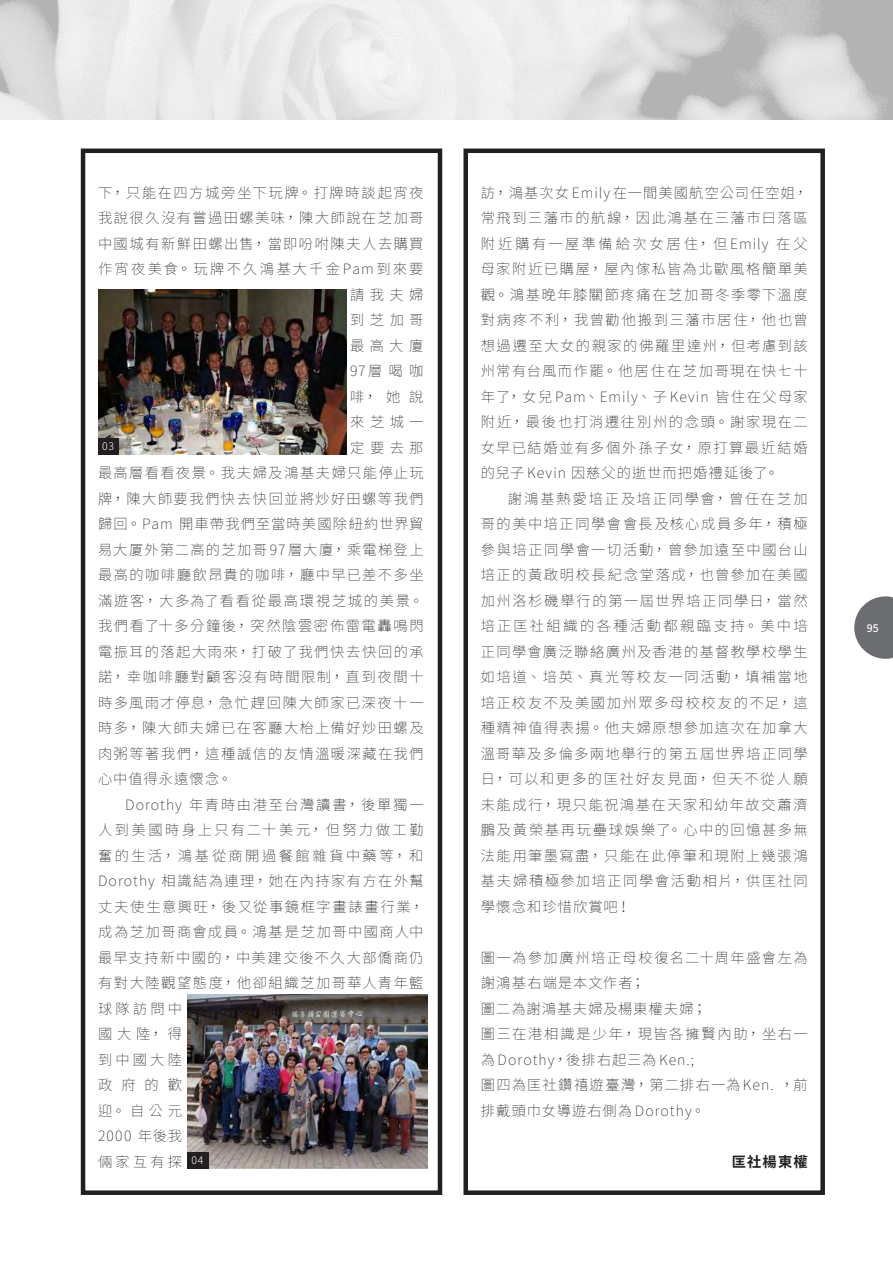
<style>
.page{position:relative;width:893px;height:1263px;background:#fff}
.page>*{position:absolute;margin:0;border:0;box-sizing:border-box;transform-origin:0 0}
.內文__首2次0{font:200 14.25px/25.5px "Source Han Sans TW";letter-spacing:.11em;color:#231f20;text-align:justify}
.內文_no_indent{font:200 14.25px/25.5px "Source Han Sans TW";letter-spacing:.085em;color:#231f20}
.內文__首2次0-2{font:200 14.25px "Source Han Sans TW";letter-spacing:.08em;color:#231f20}
.內文__首2次0-3{font:200 14.25px "Source Han Sans TW";letter-spacing:.085em;color:#231f20}
.內文__首2次0-4{font:200 14.25px "Source Han Sans TW";letter-spacing:.16em;color:#231f20}
.內文__首2次0-5{font:200 14.25px "Source Han Sans TW";letter-spacing:.07em;color:#231f20}
.內文_Right_Justify{font:700 14.25px "Noto Sans CJ Ktc";letter-spacing:.085em;color:#231f20}
.t1{font:300 10.5px "Source Han Sans TW";color:#fff}
.t2{font:500 10.5px "Source Han Sans TW";color:#fff}
</style>
<div class="page">
<img style="left:0;top:0;width:893px;height:119px">
<svg style="left:854px;top:596px;width:39px;height:63px"></svg>
<div style="left:81px;top:149px;width:361px;height:1046px;border:4px solid #231f20"></div>
<div style="left:463px;top:149px;width:362px;height:1046px;border:4px solid #231f20"></div>
<img style="left:98px;top:289px;width:248px;height:166px">
<img style="left:187px;top:994px;width:241px;height:175px">
<div style="left:98px;top:438px;width:20px;height:16px;background:#231f20"></div>
<div style="left:187px;top:1152px;width:21px;height:17px;background:#231f20"></div>
<p class="內文__首2次0" style="left:98px;top:180px;width:327px">下，只能在四方城旁坐下玩牌。打牌時談起宵夜</p>
<p class="內文__首2次0" style="left:98px;top:206px;width:327px">我說很久沒有嘗過田螺美味，陳大師說在芝加哥</p>
<p class="內文__首2次0" style="left:98px;top:231px;width:327px">中國城有新鮮田螺出售，當即吩咐陳夫人去購買</p>
<p class="內文__首2次0-4" style="left:98px;top:261px;width:327px">作宵夜美食。玩牌不久鴻基大千金Pam到來要</p>
<p class="內文__首2次0" style="left:350px;top:282px;width:75px">請我夫婦</p>
<p class="內文__首2次0" style="left:350px;top:308px;width:75px">到芝加哥</p>
<p class="內文__首2次0" style="left:350px;top:333px;width:75px">最高大廈</p>
<p class="內文__首2次0" style="left:350px;top:359px;width:75px">97層喝咖</p>
<p class="內文__首2次0" style="left:350px;top:384px;width:75px">啡，她說</p>
<p class="內文__首2次0" style="left:350px;top:410px;width:75px">來芝城一</p>
<p class="內文__首2次0" style="left:350px;top:435px;width:75px">定要去那</p>
<p class="內文__首2次0" style="left:98px;top:461px;width:327px">最高層看看夜景。我夫婦及鴻基夫婦只能停止玩</p>
<p class="內文__首2次0" style="left:98px;top:486px;width:327px">牌，陳大師要我們快去快回並將炒好田螺等我們</p>
<p class="內文__首2次0-2" style="left:98px;top:516px;width:327px">歸回。Pam 開車帶我們至當時美國除紐約世界貿</p>
<p class="內文__首2次0-3" style="left:98px;top:541px;width:327px">易大厦外第二高的芝加哥 97層大廈，乘電梯登上</p>
<p class="內文__首2次0" style="left:98px;top:563px;width:327px">最高的咖啡廳飲昂貴的咖啡，廳中早已差不多坐</p>
<p class="內文__首2次0" style="left:98px;top:588px;width:327px">滿遊客，大多為了看看從最高環視芝城的美景。</p>
<p class="內文__首2次0" style="left:98px;top:614px;width:327px">我們看了十多分鐘後，突然陰雲密佈雷電轟鳴閃</p>
<p class="內文__首2次0" style="left:98px;top:639px;width:327px">電振耳的落起大雨來，打破了我們快去快回的承</p>
<p class="內文__首2次0" style="left:98px;top:664px;width:327px">諾，幸咖啡廳對顧客沒有時間限制，直到夜間十</p>
<p class="內文__首2次0" style="left:98px;top:690px;width:327px">時多風雨才停息，急忙趕回陳大師家已深夜十一</p>
<p class="內文__首2次0" style="left:98px;top:715px;width:327px">時多，陳大師夫婦已在客廳大枱上備好炒田螺及</p>
<p class="內文__首2次0" style="left:98px;top:741px;width:327px">肉粥等著我們，這種誠信的友情溫暖深藏在我們</p>
<p class="內文__首2次0-5" style="left:98px;top:771px;width:136px">心中值得永遠懷念。</p>
<p class="內文__首2次0" style="left:98px;top:792px;width:327px;text-align:left;text-indent:27px">Dorothy 年青時由港至台灣讀書，後單獨一人到美國時身上只有二十美元，但努力做工勤奮的生活，鴻基從商開過餐館雜貨中藥等，和<br>Dorothy 相識結為連理，她在內持家有方在外幫丈夫使生意興旺，後又從事鏡框字畫諘畫行業，成為芝加哥商會成員。鴻基是芝加哥中國商人中最早支持新中國的，中美建交後不久大部僑商仍有對大陸觀望態度，他卻組織芝加哥華人青年籃球隊訪問中<br>國大陸，得<br>到中國大陸<br>政府的歡<br>迎。自公元<br>2000 年後我<br>倆家互有探</p>
<p class="t1" style="left:102px;top:440px;width:13px">03</p>
<p class="t1" style="left:191px;top:1154px;width:14px">04</p>
<p class="內文__首2次0" style="left:481px;top:180px;width:328px">訪，鴻基次女 Emily 在一間美國航空公司任空姐，常飛到三藩市的航線，因此鴻基在三藩市曰落區附近購有一屋準備給次女居住，但Emily 在父母家附近已購屋，屋內傢私皆為北歐風格簡單美觀。鴻基晚年膝關節疼痛在芝加哥冬季零下溫度對病疼不利，我曾勸他搬到三藩市居住，他也曾想過遷至大女的親家的佛羅里達州，但考慮到該州常有台風而作罷。他居住在芝加哥現在快七十年了，女兒Pam、Emily、子 Kevin 皆住在父母家附近，最後也打消遷往別州的念頭。謝家現在二女早已結婚並有多個外孫子女，原打算最近結婚的兒子 Kevin 因慈父的逝世而把婚禮延後了。</p>
<p class="內文__首2次0" style="left:481px;top:486px;width:328px;text-indent:27px">謝鴻基熱愛培正及培正同學會，曾任在芝加哥的美中培正同學會會長及核心成員多年，積極參與培正同學會一切活動，曾參加遠至中國台山培正的黃啟明校長紀念堂落成，也曾參加在美國加州洛杉磯舉行的第一屆世界培正同學日，當然培正匡社組織的各種活動都親臨支持。美中培正同學會廣泛聯絡廣州及香港的基督教學校學生如培道、培英、真光等校友一同活動，填補當地培正校友不及美國加州眾多母校校友的不足，這種精神值得表揚。他夫婦原想參加這次在加拿大溫哥華及多倫多兩地舉行的第五屆世界培正同學日，可以和更多的匡社好友見面，但天不從人願未能成行，現只能祝鴻基在天家和幼年故交蕭濟鵬及黃榮基再玩壘球娛樂了。心中的回憶甚多無法能用筆墨寫盡，只能在此停筆和現附上幾張鴻基夫婦積極參加培正同學會活動相片，供匡社同學懷念和珍惜欣賞吧！</p>
<p class="內文_no_indent" style="left:481px;top:945px;width:328px">圖一為參加廣州培正母校復名二十周年盛會左為謝鴻基右端是本文作者；</p>
<p class="內文_no_indent" style="left:481px;top:996px;width:228px">圖二為謝鴻基夫婦及楊東權夫婦；</p>
<p class="內文_no_indent" style="left:481px;top:1021px;width:328px">圖三在港相識是少年，現皆各擁賢內助，坐右一為 Dorothy，後排右起三為 Ken.;</p>
<p class="內文_no_indent" style="left:481px;top:1072px;width:328px">圖四為匡社鑽禧遊臺灣，第二排右一為Ken. ，前排戴頭巾女導遊右側為 Dorothy。</p>
<p class="內文_Right_Justify" style="left:732px;top:1153px;width:77px">匡社楊東權</p>
<p class="t2" style="left:867px;top:622px;width:13px">95</p>
</div>
